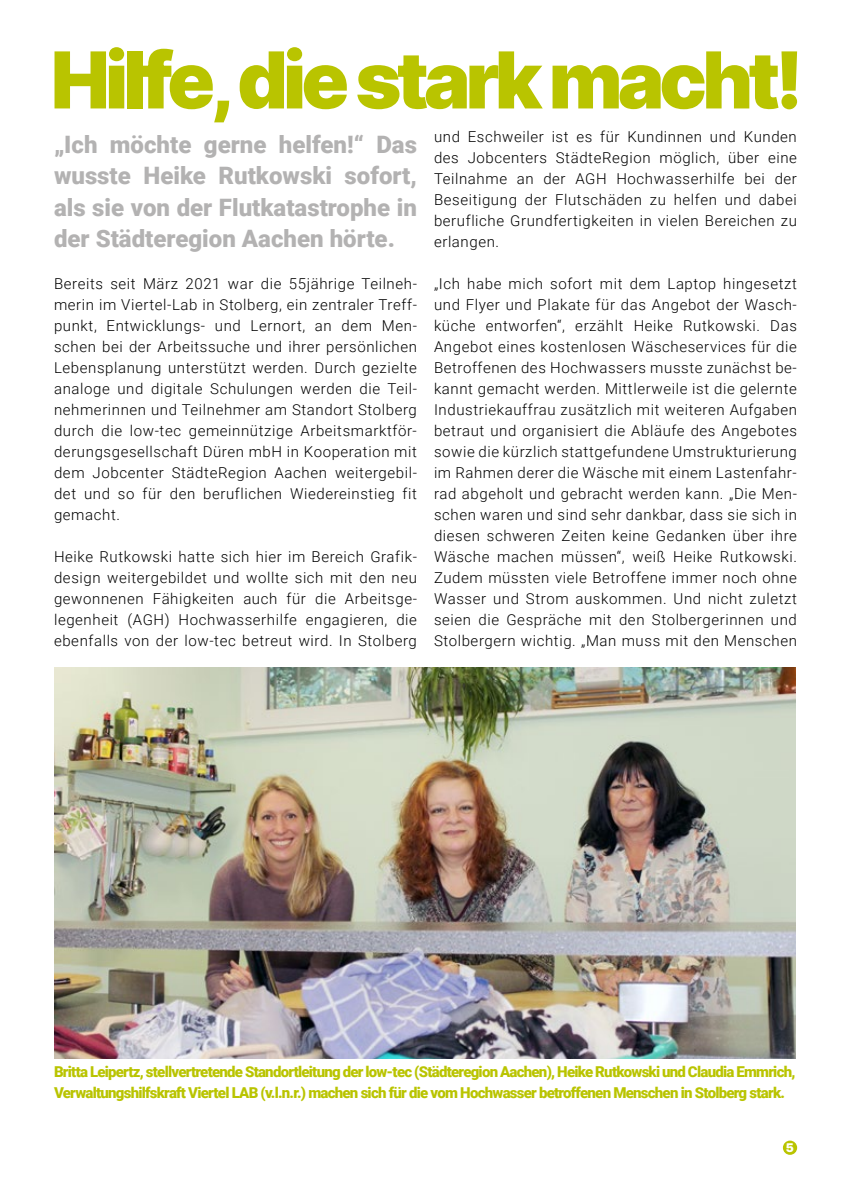
<style>
.page{position:relative;width:851px;height:1191px;background:#fff}
.page>*{position:absolute;margin:0;border:0;box-sizing:border-box;transform-origin:0 0}
.t1{font:900 78.45px "Inter";letter-spacing:-.06em;color:#b9c400}
.t2{font:900 24px/31.5px "Roboto";color:#b3b2b2;text-align:justify}
.t3{font:300 15px/21px "Roboto";letter-spacing:.04em;color:#000;text-align:justify}
.t4{font:900 15px/21px "Roboto";letter-spacing:-.05em;color:#b9c400}
.t5{font:900 12px "Inter";color:#fff}
</style>
<div class="page">
<div style="left:782px;top:1140px;width:15px;height:14px;background:#b9c400;border-radius:50%"></div>
<img style="left:54px;top:668px;width:741px;height:390px">
<h1 class="t1" style="left:51px;top:23px;width:753px">Hilfe,die stark macht!</h1>
<h2 class="t2" style="left:54px;top:127px;width:364px">„Ich möchte gerne helfen!“ Das wusste Heike Rutkowski sofort, als sie von der Flutkatastrophe in der Städteregion Aachen hörte.</h2>
<p class="t3" style="left:54px;top:273px;width:364px">Bereits seit März 2021 war die 55jährige Teilneh&shy;merin im Viertel-Lab in Stolberg, ein zentraler Treff&shy;punkt, Entwicklungs- und Lernort, an dem Men&shy;schen bei der Arbeitssuche und ihrer persönlichen Lebensplanung unterstützt werden. Durch gezielte analoge und digitale Schulungen werden die Teil&shy;nehmerinnen und Teilnehmer am Standort Stolberg durch die low-tec gemeinnützige Arbeitsmarktför&shy;derungsgesellschaft Düren mbH in Kooperation mit dem Jobcenter StädteRegion Aachen weitergebil&shy;det und so für den beruflichen Wiedereinstieg fit gemacht.</p>
<p class="t3" style="left:54px;top:546px;width:364px">Heike Rutkowski hatte sich hier im Bereich Grafik&shy;design weitergebildet und wollte sich mit den neu gewonnenen Fähigkeiten auch für die Arbeitsge&shy;legenheit (AGH) Hochwasserhilfe engagieren, die ebenfalls von der low-tec betreut wird. In Stolberg</p>
<p class="t3" style="left:434px;top:126px;width:364px">und Eschweiler ist es für Kundinnen und Kunden des Jobcenters StädteRegion möglich, über eine Teilnahme an der AGH Hochwasserhilfe bei der Beseitigung der Flutschäden zu helfen und dabei berufliche Grundfertigkeiten in vielen Bereichen zu erlangen.</p>
<p class="t3" style="left:434px;top:273px;width:364px">„Ich habe mich sofort mit dem Laptop hingesetzt und Flyer und Plakate für das Angebot der Wasch&shy;küche entworfen“, erzählt Heike Rutkowski. Das Angebot eines kostenlosen Wäscheservices für die Betroffenen des Hochwassers musste zunächst be&shy;kannt gemacht werden. Mittlerweile ist die gelernte Industriekauffrau zusätzlich mit weiteren Aufgaben betraut und organisiert die Abläufe des Angebotes sowie die kürzlich stattgefundene Umstrukturierung im Rahmen derer die Wäsche mit einem Lastenfahr&shy;rad abgeholt und gebracht werden kann. „Die Men&shy;schen waren und sind sehr dankbar, dass sie sich in diesen schweren Zeiten keine Gedanken über ihre Wäsche machen müssen“, weiß Heike Rutkowski.<br>Zudem müssten viele Betroffene immer noch ohne Wasser und Strom auskommen. Und nicht zuletzt seien die Gespräche mit den Stolbergerinnen und Stolbergern wichtig. „Man muss mit den Menschen</p>
<p class="t4" style="left:54px;top:1060px;width:742px">Britta Leipertz, stellvertretende Standortleitung der low-tec (Städteregion Aachen), Heike Rutkowski und Claudia Emmrich,<br>Verwaltungshilfskraft Viertel LAB (v.l.n.r.) machen sich für die vom Hochwasser betroffenen Menschen in Stolberg stark.</p>
<p class="t5" style="left:785px;top:1139px;width:10px">5</p>
</div>
